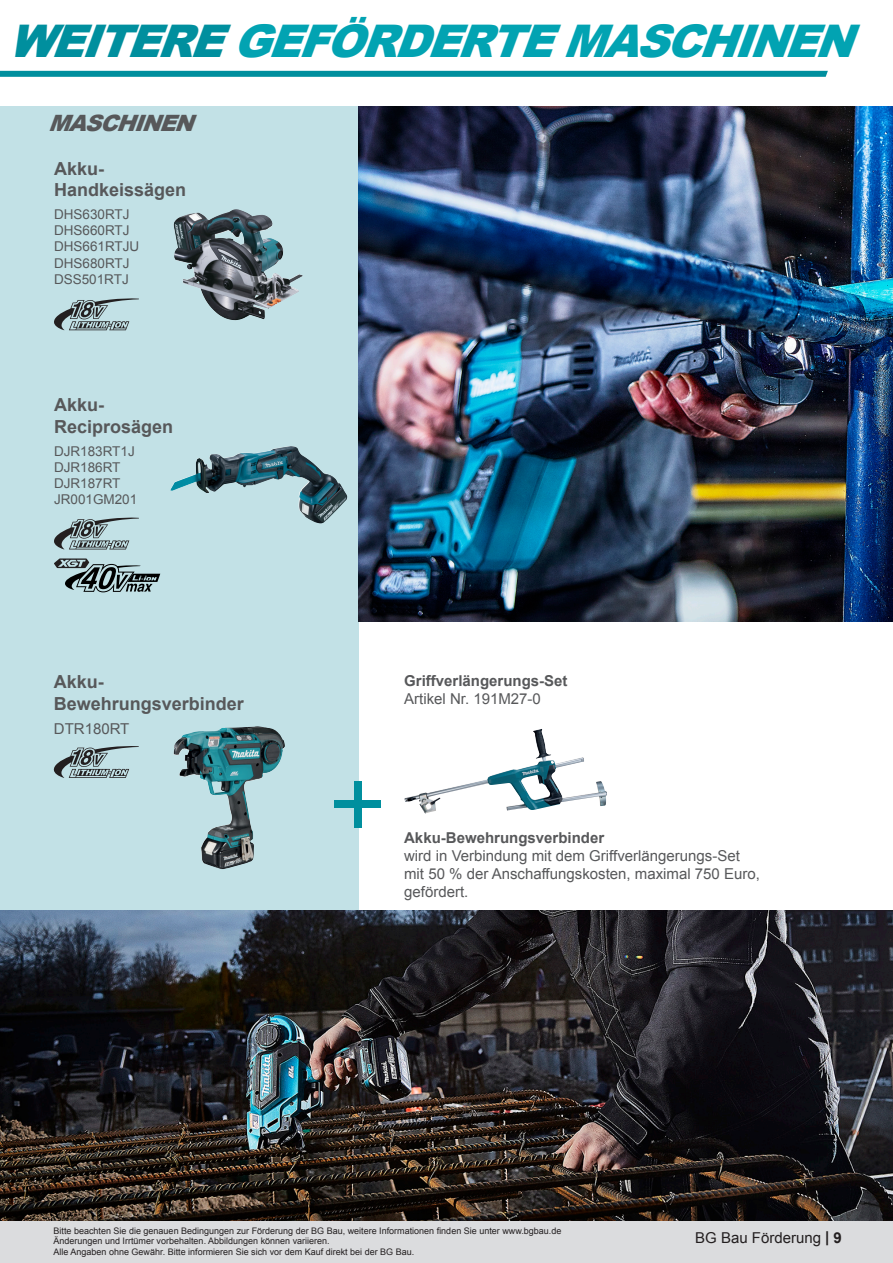
<style>
.page{position:relative;width:893px;height:1263px;background:#fff}
.page>*{position:absolute;margin:0;border:0;box-sizing:border-box;transform-origin:0 0}
.t1{font:italic 900 45px "Arial";color:#02a3b2}
.t2{font:italic 900 22.5px "Arial";color:#57585a}
.t3{font:700 18px "Arial";color:#57585a}
.t4{font:15px "Arial";color:#57585a}
.t5{font:700 15px/18px "Arial";color:#57585a}
.t6{font:15px "Arial";color:#231f20}
.t7{font:13.5px "Arial";color:#57585a}
.t8{font:9px "Arial";color:#231f20}
.s1{color:#008f9e}
.s2{font-weight:400}
.s3{font-weight:700}
</style>
<div class="page">
<div style="left:0;top:1220px;width:893px;height:43px;background:#dbdcde"></div>
<div style="left:0;top:106px;width:359px;height:1114px;background:#c2e1e6"></div>
<svg style="left:54px;top:298px;width:85px;height:32px"></svg>
<img style="left:173px;top:209px;width:63px;height:78px">
<svg style="left:54px;top:518px;width:85px;height:31px"></svg>
<img style="left:170px;top:446px;width:120px;height:45px">
<img style="left:174px;top:726px;width:82px;height:144px">
<svg style="left:54px;top:746px;width:85px;height:32px"></svg>
<img style="left:404px;top:729px;width:139px;height:84px">
<div style="left:335px;top:800px;width:46px;height:8px;background:#008f9e"></div>
<div style="left:354px;top:781px;width:8px;height:46px;background:#008f9e"></div>
<img style="left:359px;top:106px;width:534px;height:515px">
<svg style="left:54px;top:558px;width:106px;height:34px"></svg>
<svg style="left:0;top:71px;width:828px;height:6px;background:#0792a0"></svg>
<img style="left:0;top:910px;width:893px;height:310px">
<p class="t1" style="left:8px;top:8px;width:868px"><span class="s1">WEITERE</span>GEFÖRDERTEMASCHINEN</p>
<p class="t2" style="left:48px;top:107px;width:158px">MASCHINEN</p>
<p class="t3" style="left:54px;top:156px;width:52px">Akku-</p>
<p class="t3" style="left:54px;top:178px;width:134px">Handkeissägen</p>
<p class="t7" style="left:54px;top:205px;width:77px">DHS630RTJ</p>
<p class="t7" style="left:54px;top:222px;width:77px">DHS660RTJ</p>
<p class="t7" style="left:54px;top:238px;width:87px">DHS661RTJU</p>
<p class="t7" style="left:54px;top:254px;width:77px">DHS680RTJ</p>
<p class="t7" style="left:54px;top:270px;width:76px">DSS501RTJ</p>
<p class="t3" style="left:54px;top:393px;width:52px">Akku-</p>
<p class="t3" style="left:54px;top:415px;width:121px">Reciprosägen</p>
<p class="t7" style="left:54px;top:442px;width:82px">DJR183RT1J</p>
<p class="t7" style="left:54px;top:458px;width:68px">DJR186RT</p>
<p class="t7" style="left:54px;top:475px;width:68px">DJR187RT</p>
<p class="t7" style="left:54px;top:491px;width:85px">JR001GM201</p>
<p class="t3" style="left:54px;top:670px;width:52px">Akku-</p>
<p class="t3" style="left:54px;top:692px;width:192px">Bewehrungsverbinder</p>
<p class="t4" style="left:54px;top:718px;width:77px">DTR180RT</p>
<p class="t5" style="left:404px;top:672px;width:165px">Griffverlängerungs-Set<br><span class="s2">Artikel Nr. 191M27-0</span></p>
<p class="t5" style="left:404px;top:829px;width:202px">Akku-Bewehrungsverbinder</p>
<p class="t4" style="left:404px;top:846px;width:337px">wird in Verbindung mit dem Griffverlängerungs-Set</p>
<p class="t4" style="left:404px;top:864px;width:357px">mit 50 % der Anschaffungskosten, maximal 750 Euro,</p>
<p class="t4" style="left:404px;top:882px;width:66px">gefördert.</p>
<p class="t8" style="left:54px;top:1224px;width:509px">Bitte beachten Sie die genauen Bedingungen zur Förderung der BG Bau, weitere Informationen finden Sie unter www.bgbau.de</p>
<p class="t8" style="left:54px;top:1235px;width:278px">Änderungen und Irrtümer vorbehalten. Abbildungen können variieren.</p>
<p class="t8" style="left:54px;top:1246px;width:362px">Alle Angaben ohne Gewähr. Bitte informieren Sie sich vor dem Kauf direkt bei der BG Bau.</p>
<h3 class="t6" style="left:695px;top:1228px;width:148px">BG Bau Förderung <span class="s3">| 9</span></h3>
</div>
